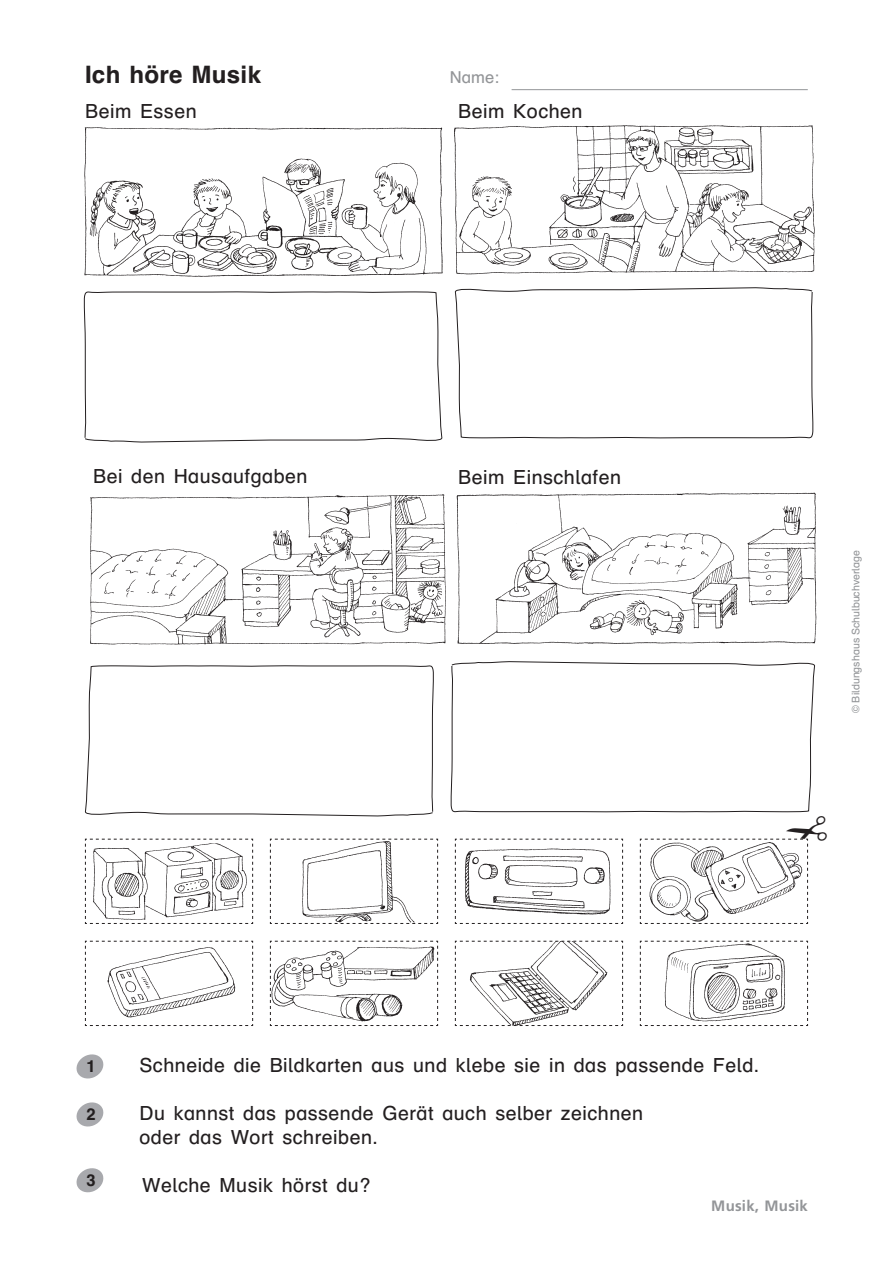
<style>
.page{position:relative;width:893px;height:1263px;background:#fff}
.page>*{position:absolute;margin:0;border:0;box-sizing:border-box;transform-origin:0 0}
._101_Grundschrift_02{font:700 24px "Schulbuch Bayern";letter-spacing:.01em;color:#231f20}
._102_Aufgabe_04_Txt{font:500 19.5px/24px "Schulbuch Bayern";letter-spacing:.025em;color:#231f20}
._101_Grundschrift_02-2{font:500 16.5px "Schulbuch Bayern";color:#939598}
._102_Aufgabe_04_Txt-2{font:700 16.5px "Schulbuch Bayern";color:#231f20}
._101_Grundschrift_02-3{font:700 15px "Frutiger LT Std";letter-spacing:.015em;color:#939598}
.t1{font:500 10.5px "Schulbuch Bayern";color:#939598}
</style>
<div class="page">
<hr style="left:512px;top:89px;width:296px;height:1px;background:#939598">
<svg style="left:76px;top:1054px;width:28px;height:25px"></svg>
<svg style="left:76px;top:1102px;width:28px;height:25px"></svg>
<img style="left:84px;top:127px;width:359px;height:150px">
<img style="left:90px;top:494px;width:356px;height:151px">
<img style="left:454px;top:125px;width:361px;height:150px">
<img style="left:456px;top:492px;width:361px;height:152px">
<svg style="left:83px;top:291px;width:360px;height:152px"></svg>
<svg style="left:455px;top:287px;width:359px;height:152px"></svg>
<svg style="left:450px;top:661px;width:365px;height:152px"></svg>
<svg style="left:85px;top:665px;width:349px;height:152px"></svg>
<svg style="left:85px;top:838px;width:168px;height:86px"></svg>
<svg style="left:85px;top:940px;width:168px;height:86px"></svg>
<svg style="left:270px;top:838px;width:168px;height:86px"></svg>
<svg style="left:270px;top:940px;width:168px;height:86px"></svg>
<svg style="left:455px;top:838px;width:168px;height:86px"></svg>
<svg style="left:455px;top:940px;width:168px;height:86px"></svg>
<svg style="left:640px;top:940px;width:168px;height:86px"></svg>
<svg style="left:76px;top:1168px;width:28px;height:25px"></svg>
<svg style="left:640px;top:838px;width:169px;height:86px"></svg>
<p class="_101_Grundschrift_02" style="left:85px;top:59px;width:178px">Ich höre Musik</p>
<p class="_102_Aufgabe_04_Txt" style="left:85px;top:98px;width:113px">Beim Essen</p>
<p class="_102_Aufgabe_04_Txt" style="left:458px;top:98px;width:126px">Beim Kochen</p>
<p class="_101_Grundschrift_02-2" style="left:450px;top:67px;width:51px">Name:</p>
<p class="_102_Aufgabe_04_Txt" style="left:93px;top:464px;width:216px">Bei den Hausaufgaben</p>
<p class="_102_Aufgabe_04_Txt" style="left:458px;top:465px;width:164px">Beim Einschlafen</p>
<p class="t1" style="left:849px;top:713px;width:164px;rotate:-90deg">© Bildungshaus Schulbuchverlage</p>
<p class="_102_Aufgabe_04_Txt-2" style="left:86px;top:1056px;width:11px">1</p>
<p class="_102_Aufgabe_04_Txt" style="left:139px;top:1053px;width:621px">Schneide die Bildkarten aus und klebe sie in das passende Feld.</p>
<p class="_102_Aufgabe_04_Txt-2" style="left:86px;top:1104px;width:11px">2</p>
<p class="_102_Aufgabe_04_Txt" style="left:139px;top:1101px;width:505px">Du kannst das passende Gerät auch selber zeichnen oder das Wort schreiben.</p>
<p class="_102_Aufgabe_04_Txt" style="left:142px;top:1173px;width:230px">Welche Musik hörst du?</p>
<p class="_102_Aufgabe_04_Txt-2" style="left:86px;top:1169px;width:11px">3</p>
<p class="_101_Grundschrift_02-3" style="left:711px;top:1197px;width:98px">Musik, Musik</p>
</div>
